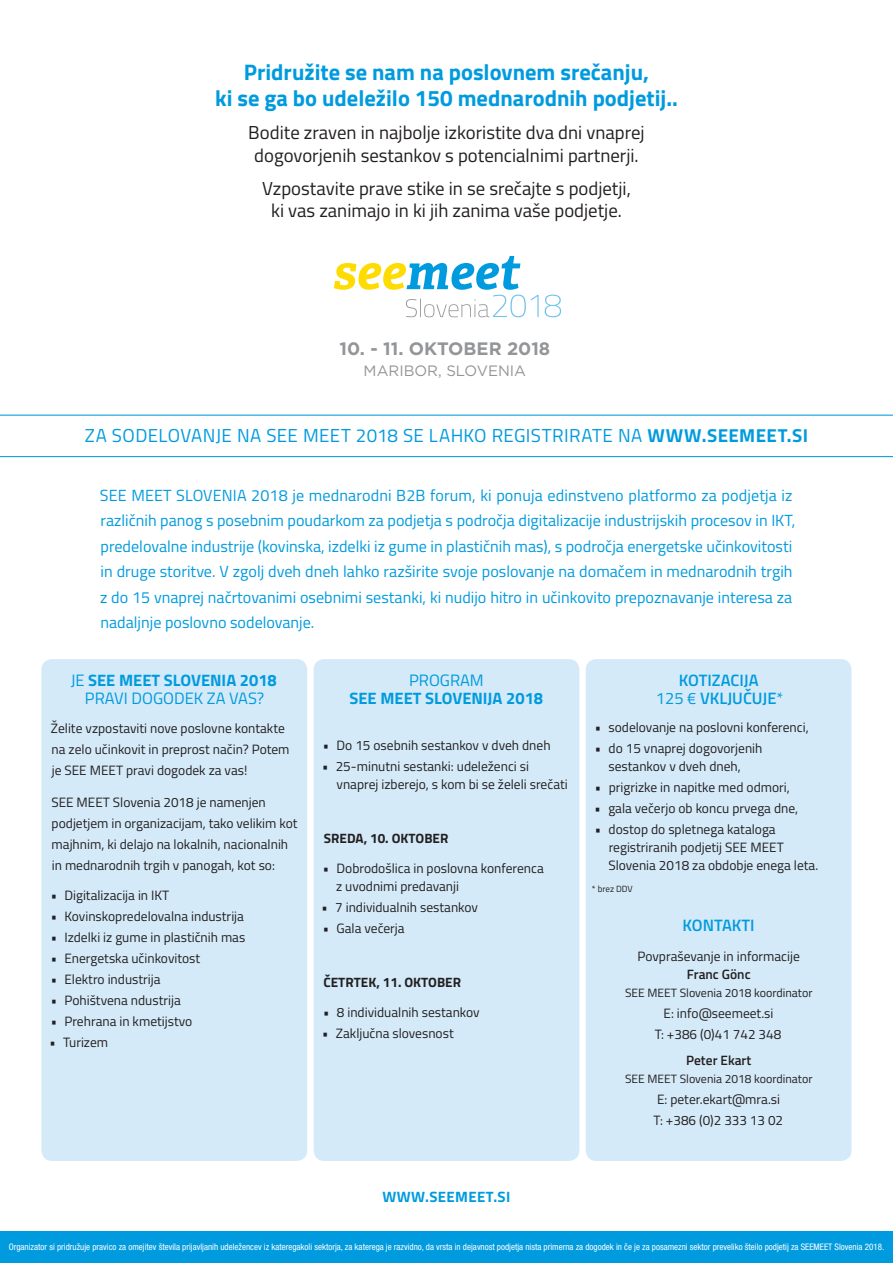
<style>
.page{position:relative;width:893px;height:1263px;background:#fff}
.page>*{position:absolute;margin:0;border:0;box-sizing:border-box;transform-origin:0 0}
.t1{font:700 22.5px/26.2px "Titillium";color:#009bde;text-align:center}
.t2{font:18.75px/22.5px "Titillium";color:#231f20;text-align:center}
.t3{font:18.75px "Titillium";letter-spacing:.015em;color:#009bde}
.t4{font:700 18px "Gotham";color:#939598}
.Naslov_vsebina{font:16.5px/18px "Titillium";color:#009bde;text-align:center}
.Naslov_vsebina-2{font:600 16.5px/18px "Titillium";color:#009bde;text-align:center}
.Naslov_vsebina-3{font:700 16.5px/18px "Titillium";color:#009bde;text-align:center}
.Naslov_vsebina-4{font:16.2px/25.5px "Titillium";color:#009bde}
.t5{font:15px "Gotham";color:#939598}
.t6{font:700 15px "Titillium";letter-spacing:.025em;color:#009bde}
.tekst_vsebina{font:13.5px/21px "Titillium";color:#231f20}
.tekst_vsebina-2{font:700 13.5px "Titillium";color:#231f20}
.tekst_vsebina-3{font:600 13.5px "Titillium";color:#231f20}
.tekst_vsebina-4{font:12px "Titillium";color:#231f20}
.t7{font:condensed 9px "Helvetica Neue LT Pro";color:#fff}
.tekst_vsebina-5{font:9px "Titillium";color:#231f20}
.s1{font-weight:700}
.s2{font-weight:400}
</style>
<div class="page">
<div style="left:314px;top:659px;width:265px;height:502px;background:#d4eaf8;border-radius:11px"></div>
<div style="left:586px;top:659px;width:265px;height:502px;background:#d4eaf8;border-radius:11px"></div>
<div style="left:41px;top:659px;width:266px;height:502px;background:#d4eaf8;border-radius:11px"></div>
<svg style="left:0;top:415px;width:893px;height:42px"></svg>
<svg style="left:334px;top:256px;width:205px;height:62px"></svg>
<svg style="left:545px;top:295px;width:16px;height:22px"></svg>
<div style="left:0;top:1231px;width:893px;height:32px;background:#009bde"></div>
<p class="t1" style="left:215px;top:58px;width:464px">Pridružite se nam na poslovnem srečanju,<br>ki se ga bo udeležilo 150 mednarodnih podjetij..</p>
<p class="t2" style="left:248px;top:121px;width:398px">Bodite zraven in najbolje izkoristite dva dni vnaprej dogovorjenih sestankov s potencialnimi partnerji.</p>
<p class="t2" style="left:262px;top:176px;width:370px">Vzpostavite prave stike in se srečajte s podjetji, ki vas zanimajo in ki jih zanima vaše podjetje.</p>
<p class="t4" style="left:339px;top:336px;width:212px">10. - 11. OKTOBER 2018</p>
<p class="t5" style="left:364px;top:361px;width:164px">MARIBOR, SLOVENIA</p>
<p class="t3" style="left:85px;top:422px;width:725px">ZA SODELOVANJE NA SEE MEET 2018 SE LAHKO REGISTRIRATE NA <span class="s1">WWW.SEEMEET.SI</span></p>
<p class="Naslov_vsebina-4" style="left:100px;top:481px;width:697px">SEE MEET SLOVENIA 2018 je mednarodni B2B forum, ki ponuja edinstveno platformo za podjetja iz različnih panog s posebnim poudarkom za podjetja s področja digitalizacije industrijskih procesov in IKT, predelovalne industrije (kovinska, izdelki iz gume in plastičnih mas), s področja energetske učinkovitosti in druge storitve. V zgolj dveh dneh lahko razširite svoje poslovanje na domačem in mednarodnih trgih z do 15 vnaprej načrtovanimi osebnimi sestanki, ki nudijo hitro in učinkovito prepoznavanje interesa za nadaljnje poslovno sodelovanje.</p>
<p class="Naslov_vsebina" style="left:71px;top:670px;width:208px">JE <span class="s1">SEE MEET SLOVENIA 2018<br></span>PRAVI DOGODEK ZA VAS?</p>
<p class="tekst_vsebina" style="left:51px;top:717px;width:240px">Želite vzpostaviti nove poslovne kontakte na zelo učinkovit in preprost način? Potem je SEE MEET pravi dogodek za vas!</p>
<p class="tekst_vsebina" style="left:51px;top:791px;width:248px">SEE MEET Slovenia 2018 je namenjen podjetjem in organizacijam, tako velikim kot majhnim, ki delajo na lokalnih, nacionalnih in mednarodnih trgih v panogah, kot so:</p>
<p class="tekst_vsebina" style="left:51px;top:884px;width:120px">• Digitalizacija in IKT</p>
<p class="tekst_vsebina" style="left:51px;top:905px;width:195px">• Kovinskopredelovalna industrija</p>
<p class="tekst_vsebina" style="left:51px;top:926px;width:196px">• Izdelki iz gume in plastičnih mas</p>
<p class="tekst_vsebina" style="left:51px;top:947px;width:151px">• Energetska učinkovitost</p>
<p class="tekst_vsebina" style="left:51px;top:968px;width:111px">• Elektro industrija</p>
<p class="tekst_vsebina" style="left:51px;top:989px;width:132px">• Pohištvena ndustrija</p>
<p class="tekst_vsebina" style="left:51px;top:1010px;width:143px">• Prehrana in kmetijstvo</p>
<p class="tekst_vsebina" style="left:50px;top:1031px;width:60px">• Turizem</p>
<p class="Naslov_vsebina-3" style="left:349px;top:670px;width:195px"><span class="s2">PROGRAM<br></span>SEE MEET SLOVENIJA 2018</p>
<p class="tekst_vsebina" style="left:323px;top:734px;width:229px">• Do 15 osebnih sestankov v dveh dneh</p>
<p class="tekst_vsebina" style="left:337px;top:756px;width:233px;line-height:18px;text-indent:-15px">• 25-minutni sestanki: udeleženci si vnaprej izberejo, s kom bi se želeli srečati</p>
<p class="tekst_vsebina-2" style="left:324px;top:828px;width:126px">SREDA, 10. OKTOBER</p>
<p class="tekst_vsebina" style="left:336px;top:858px;width:209px;line-height:18px;text-indent:-13px">• Dobrodošlica in poslovna konferenca z uvodnimi predavanji</p>
<p class="tekst_vsebina" style="left:321px;top:896px;width:158px">• 7 individualnih sestankov</p>
<p class="tekst_vsebina" style="left:323px;top:917px;width:83px">• Gala večerja</p>
<p class="tekst_vsebina-2" style="left:323px;top:972px;width:139px">ČETRTEK, 11. OKTOBER</p>
<p class="tekst_vsebina" style="left:323px;top:1001px;width:158px">• 8 individualnih sestankov</p>
<p class="tekst_vsebina" style="left:322px;top:1022px;width:133px">• Zaključna slovesnost</p>
<p class="Naslov_vsebina-2" style="left:656px;top:670px;width:129px">KOTIZACIJA<br><span class="s2">125 €</span> VKLJUČUJE<span class="s2">*</span></p>
<p class="tekst_vsebina" style="left:595px;top:716px;width:215px">• sodelovanje na poslovni konferenci,</p>
<p class="tekst_vsebina" style="left:595px;top:738px;width:169px;line-height:18px;text-align:center">• do 15 vnaprej dogovorjenih sestankov v dveh dneh,</p>
<p class="tekst_vsebina" style="left:595px;top:776px;width:196px">• prigrizke in napitke med odmori,</p>
<p class="tekst_vsebina" style="left:595px;top:797px;width:205px">• gala večerjo ob koncu prvega dne,</p>
<p class="tekst_vsebina" style="left:608px;top:819px;width:211px;line-height:18px;text-indent:-14px">• dostop do spletnega kataloga registriranih podjetij SEE MEET<br>Slovenia 2018 za obdobje enega leta.</p>
<p class="tekst_vsebina-5" style="left:592px;top:882px;width:42px">* brez DDV</p>
<p class="Naslov_vsebina-2" style="left:682px;top:916px;width:74px">KONTAKTI</p>
<p class="tekst_vsebina" style="left:637px;top:945px;width:164px">Povpraševanje in informacije</p>
<p class="tekst_vsebina-3" style="left:687px;top:964px;width:65px">Franc Gönc</p>
<p class="tekst_vsebina-4" style="left:625px;top:984px;width:189px">SEE MEET Slovenia 2018 koordinator</p>
<p class="tekst_vsebina" style="left:664px;top:1002px;width:111px">E: info@seemeet.si</p>
<p class="tekst_vsebina" style="left:655px;top:1023px;width:128px">T: +386 (0)41 742 348</p>
<p class="tekst_vsebina-3" style="left:686px;top:1050px;width:67px">Peter Ekart</p>
<p class="tekst_vsebina-4" style="left:625px;top:1070px;width:189px">SEE MEET Slovenia 2018 koordinator</p>
<p class="tekst_vsebina" style="left:657px;top:1088px;width:125px">E: peter.ekart@mra.si</p>
<p class="tekst_vsebina" style="left:654px;top:1109px;width:131px">T: +386 (0)2 333 13 02</p>
<p class="t6" style="left:383px;top:1185px;width:129px">WWW.SEEMEET.SI</p>
<p class="t7" style="left:9px;top:1241px;width:877px">Organizator si pridružuje pravico za omejitev števila prijavljanih udeležencev iz kateregakoli sektorja, za katerega je razvidno, da vrsta in dejavnost podjetja nista primerna za dogodek in če je za posamezni sektor preveliko šteilo podjetij za SEEMEET Slovenia 2018.</p>
</div>
